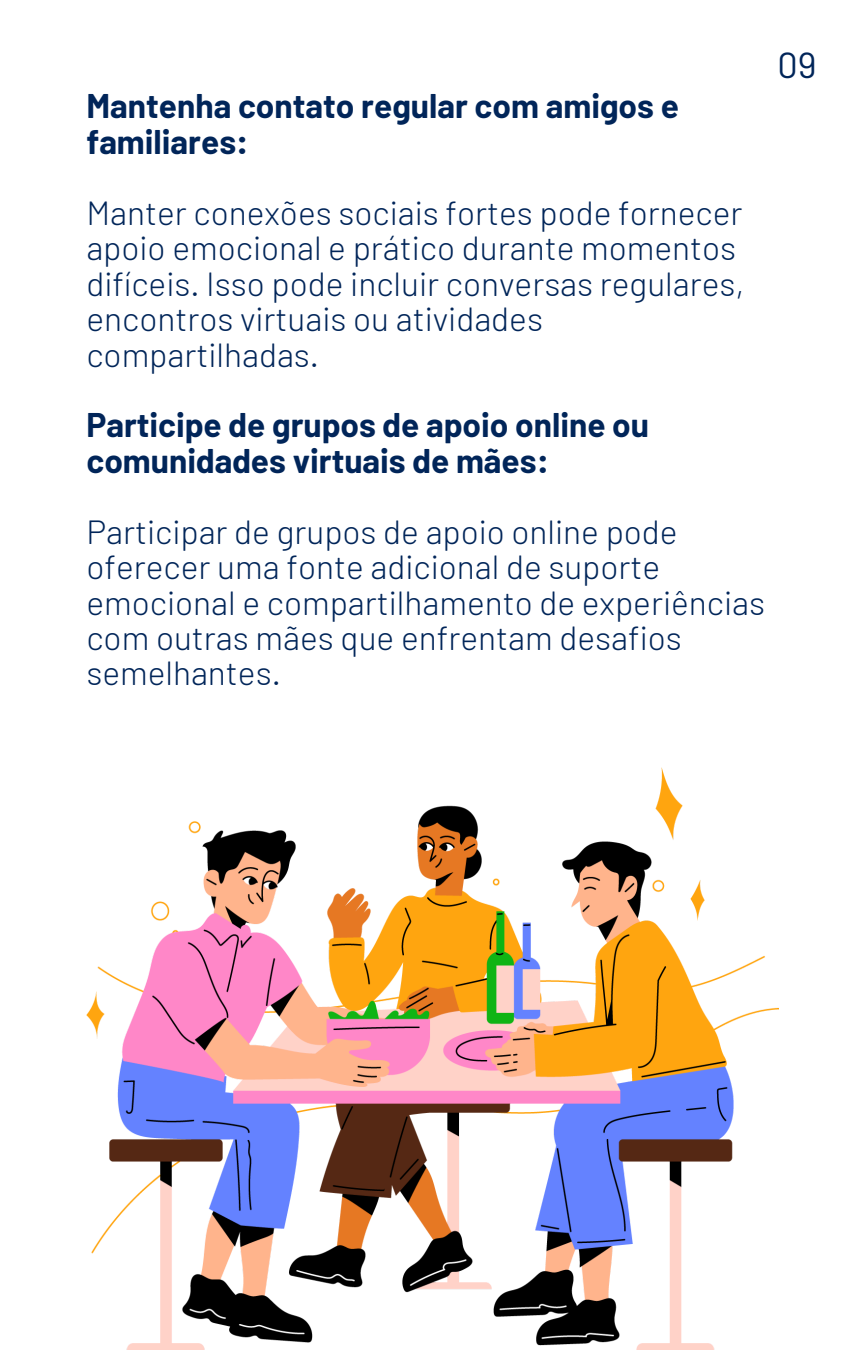
<style>
.page{position:relative;width:864px;height:1350px;background:#fff}
.page>*{position:absolute;margin:0;border:0;box-sizing:border-box;transform-origin:0 0}
.t1{font:36px "Barlow";color:#012559}
.t2{font:300 33.52px/35.6px "Barlow";color:#012559}
.t3{font:700 33.52px/35.6px "Barlow";color:#012559}
</style>
<div class="page">
<img style="left:86px;top:768px;width:692px;height:582px">
<h1 class="t3" style="left:86px;top:87px;width:594px">Mantenha contato regular com amigos e familiares:</h1>
<p class="t1" style="left:777px;top:42px;width:41px">09</p>
<p class="t2" style="left:86px;top:194px;width:659px">Manter conexões sociais fortes pode fornecer apoio emocional e prático durante momentos difíceis. Isso pode incluir conversas regulares, encontros virtuais ou atividades compartilhadas.</p>
<h1 class="t3" style="left:86px;top:406px;width:564px">Participe de grupos de apoio online ou comunidades virtuais de mães:</h1>
<p class="t2" style="left:86px;top:513px;width:680px">Participar de grupos de apoio online pode oferecer uma fonte adicional de suporte emocional e compartilhamento de experiências com outras mães que enfrentam desafios semelhantes.</p>
</div>
